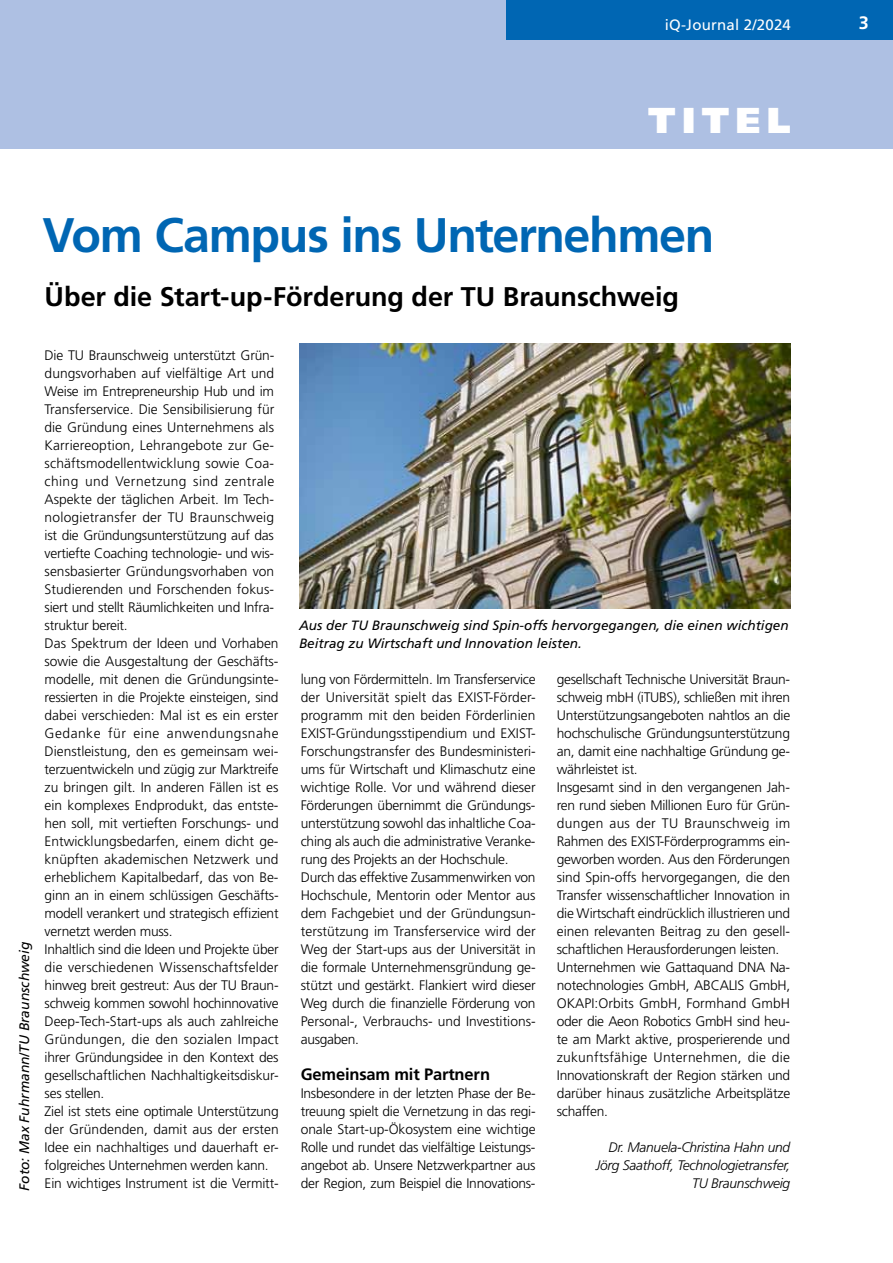
<style>
.page{position:relative;width:893px;height:1263px;background:#fff}
.page>*{position:absolute;margin:0;border:0;box-sizing:border-box;transform-origin:0 0}
.t1{font:700 48.45px "Frutiger";letter-spacing:-.03em;color:#0066b3}
.t2{font:900 36px "Frutiger";color:#fff}
.t3{font:700 27px "Frutiger";letter-spacing:-.005em;color:#000}
.t4{font:700 18px "Frutiger";color:#fff}
.t5{font:700 16.5px "Frutiger";letter-spacing:-.01em;color:#000}
.t6{font:15px "Frutiger";letter-spacing:.015em;color:#fff}
.t7{font:300 13.8px/18px "Frutiger";letter-spacing:-.015em;color:#000}
.t8{font:italic 300 13.8px/18px "Frutiger";letter-spacing:-.02em;color:#000;text-align:right}
.t9{font:italic 13.8px "Frutiger";color:#000}
.t10{font:italic 13.5px/18px "Frutiger";color:#000}
</style>
<div class="page">
<div style="left:0;top:0;width:893px;height:149px;background:#aec0e3"></div>
<div style="left:506px;top:0;width:387px;height:39px;background:#0066b3"></div>
<img style="left:300px;top:343px;width:490px;height:265px">
<p class="t6" style="left:665px;top:16px;width:128px">iQ-Journal 2/2024</p>
<h3 class="t4" style="left:859px;top:12px;width:12px">3</h3>
<h2 class="t2" style="left:648px;top:99px;width:144px">Titel</h2>
<h1 class="t1" style="left:43px;top:207px;width:673px">Vom Campus ins Unternehmen</h1>
<h3 class="t3" style="left:45px;top:280px;width:636px">Über die Start-up-Förderung der TU Braunschweig</h3>
<p class="t9" style="left:16px;top:1191px;width:251px;rotate:-90deg">Foto: Max Fuhrmann/TU Braunschweig</p>
<p class="t7" style="left:45px;top:346px;width:236px">Die TU Braunschweig unterstützt Grün&shy;dungsvorhaben auf vielfältige Art und Weise im Entrepreneurship Hub und im Transferservice. Die Sensibilisierung für die Gründung eines Unternehmens als Karriereoption, Lehrangebote zur Ge&shy;schäftsmodellentwicklung sowie Coa&shy;ching und Vernetzung sind zentrale Aspekte der täglichen Arbeit. Im Tech&shy;nologietransfer der TU Braunschweig ist die Gründungsunterstützung auf das vertiefte Coaching technologie- und wis&shy;sensbasierter Gründungsvorhaben von Studierenden und Forschenden fokus&shy;siert und stellt Räumlichkeiten und Infra&shy;struktur bereit.<br>Das Spektrum der Ideen und Vorhaben sowie die Ausgestaltung der Geschäfts&shy;modelle, mit denen die Gründungsinte&shy;ressierten in die Projekte einsteigen, sind dabei verschieden: Mal ist es ein erster Gedanke für eine anwendungsnahe Dienstleistung, den es gemeinsam wei&shy;terzuentwickeln und zügig zur Marktreife zu bringen gilt. In anderen Fällen ist es ein komplexes Endprodukt, das entste&shy;hen soll, mit vertieften Forschungs- und Entwicklungsbedarfen, einem dicht ge&shy;knüpften akademischen Netzwerk und erheblichem Kapitalbedarf, das von Be&shy;ginn an in einem schlüssigen Geschäfts&shy;modell verankert und strategisch effizient vernetzt werden muss.<br>Inhaltlich sind die Ideen und Projekte über die verschiedenen Wissenschaftsfelder hinweg breit gestreut: Aus der TU Braun&shy;schweig kommen sowohl hochinnovative Deep-Tech-Start-ups als auch zahlreiche Gründungen, die den sozialen Impact ihrer Gründungsidee in den Kontext des gesellschaftlichen Nachhaltigkeitsdiskur&shy;ses stellen.<br>Ziel ist stets eine optimale Unterstützung der Gründenden, damit aus der ersten Idee ein nachhaltiges und dauerhaft er&shy;folgreiches Unternehmen werden kann.<br>Ein wichtiges Instrument ist die Vermitt-</p>
<p class="t10" style="left:299px;top:616px;width:491px">Aus der TU Braunschweig sind Spin-offs hervorgegangen, die einen wichtigen<br>Beitrag zu Wirtschaft und Innovation leisten.</p>
<p class="t7" style="left:301px;top:670px;width:237px">lung von Fördermitteln. Im Transferservice der Universität spielt das EXIST-Förder&shy;programm mit den beiden Förderlinien EXIST-Gründungsstipendium und EXIST-Forschungstransfer des Bundesministeri&shy;ums für Wirtschaft und Klimaschutz eine wichtige Rolle. Vor und während dieser Förderungen übernimmt die Gründungs&shy;unterstützung sowohl das inhaltliche Coa&shy;ching als auch die administrative Veranke&shy;rung des Projekts an der Hochschule.<br>Durch das effektive Zusammenwirken von Hochschule, Mentorin oder Mentor aus dem Fachgebiet und der Gründungsun&shy;terstützung im Transferservice wird der Weg der Start-ups aus der Universität in die formale Unternehmensgründung ge&shy;stützt und gestärkt. Flankiert wird dieser Weg durch die finanzielle Förderung von Personal-, Verbrauchs- und Investitions&shy;ausgaben.</p>
<p class="t5" style="left:301px;top:1065px;width:191px">Gemeinsam mit Partnern</p>
<p class="t7" style="left:301px;top:1084px;width:236px;text-align:justify">Insbesondere in der letzten Phase der Be&shy;treuung spielt die Vernetzung in das regi&shy;onale Start-up-Ökosystem eine wichtige Rolle und rundet das vielfältige Leistungs&shy;angebot ab. Unsere Netzwerkpartner aus der Region, zum Beispiel die Innovations-</p>
<p class="t7" style="left:557px;top:670px;width:235px">gesellschaft Technische Universität Braun&shy;schweig mbH (iTUBS), schließen mit ihren Unterstützungsangeboten nahtlos an die hochschulische Gründungsunterstützung an, damit eine nachhaltige Gründung ge&shy;währleistet ist.<br>Insgesamt sind in den vergangenen Jah&shy;ren rund sieben Millionen Euro für Grün&shy;dungen aus der TU Braunschweig im Rahmen des EXIST-Förderprogramms ein&shy;geworben worden. Aus den Förderungen sind Spin-offs hervorgegangen, die den Transfer wissenschaftlicher Innovation in die Wirtschaft eindrücklich illustrieren und einen relevanten Beitrag zu den gesell&shy;schaftlichen Herausforderungen leisten.<br>Unternehmen wie Gattaquand DNA Na&shy;notechnologies GmbH, ABCALIS GmbH, OKAPI:Orbits GmbH, Formhand GmbH oder die Aeon Robotics GmbH sind heu&shy;te am Markt aktive, prosperierende und zukunftsfähige Unternehmen, die die Innovationskraft der Region stärken und darüber hinaus zusätzliche Arbeitsplätze schaffen.</p>
<p class="t8" style="left:596px;top:1138px;width:196px">Dr. Manuela-Christina Hahn und<br>Jörg Saathoff, Technologietransfer,<br>TU Braunschweig</p>
</div>
